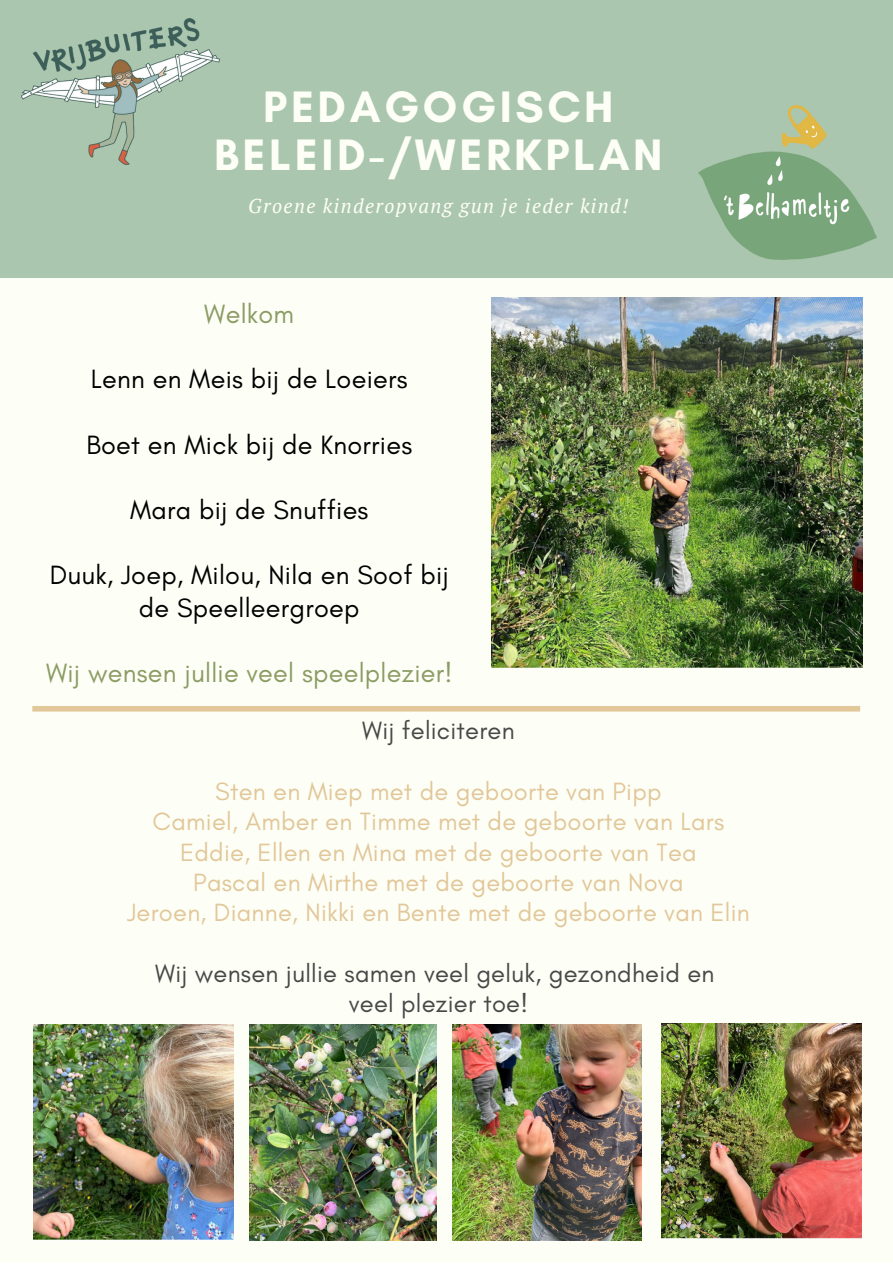
<style>
.page{position:relative;width:893px;height:1264px;background:#fff}
.page>*{position:absolute;margin:0;border:0;box-sizing:border-box;transform-origin:0 0}
.t1{font:700 44.85px/48.3px "Glacial Indifference";letter-spacing:.08em;color:#fdfff6;text-align:center}
.t2{font:27px/32.5px "Glacial Indifference";letter-spacing:.01em;color:#000;text-align:center}
.t3{font:27px "Glacial Indifference";letter-spacing:.01em;color:#8b9c65}
.t4{font:25.5px "Glacial Indifference";letter-spacing:.01em;color:#e2c79a}
.t5{font:25.5px "Glacial Indifference";letter-spacing:.01em;color:#484848}
.t6{font:italic 19.8px "PT Serif";letter-spacing:.07em;color:#fdfff6}
</style>
<div class="page">
<div style="left:0;top:0;width:892px;height:1262px;background:#fdfff6"></div>
<div style="left:0;top:0;width:892px;height:278px;background:#abc6ae"></div>
<img style="left:22px;top:18px;width:198px;height:146px">
<img style="left:698px;top:106px;width:178px;height:154px">
<div style="left:32px;top:706px;width:828px;height:5px;background:#e2c79a"></div>
<img style="left:491px;top:297px;width:371px;height:370px">
<img style="left:34px;top:1024px;width:199px;height:215px">
<img style="left:249px;top:1024px;width:187px;height:215px">
<img style="left:452px;top:1024px;width:189px;height:215px">
<img style="left:661px;top:1023px;width:200px;height:215px">
<p class="t1" style="left:214px;top:82px;width:450px">PEDAGOGISCH<br>BELEID-/WERKPLAN</p>
<p class="t6" style="left:248px;top:192px;width:382px">Groene kinderopvang gun je ieder kind!</p>
<p class="t3" style="left:204px;top:297px;width:91px">Welkom</p>
<p class="t2" style="left:91px;top:363px;width:318px">Lenn en Meis bij de Loeiers</p>
<p class="t2" style="left:86px;top:428px;width:327px">Boet en Mick bij de Knorries</p>
<p class="t2" style="left:130px;top:493px;width:240px">Mara bij de Snuffies</p>
<p class="t2" style="left:50px;top:558px;width:400px">Duuk, Joep, Milou, Nila en Soof bij de Speelleergroep</p>
<p class="t3" style="left:46px;top:656px;width:408px">Wij wensen jullie veel speelplezier!</p>
<p class="t5" style="left:362px;top:715px;width:154px">Wij feliciteren</p>
<p class="t4" style="left:215px;top:775px;width:448px">Sten en Miep met de geboorte van Pipp</p>
<p class="t4" style="left:153px;top:806px;width:573px">Camiel, Amber en Timme met de geboorte van Lars</p>
<p class="t4" style="left:180px;top:836px;width:518px">Eddie, Ellen en Mina met de geboorte van Tea</p>
<p class="t4" style="left:193px;top:866px;width:492px">Pascal en Mirthe met de geboorte van Nova</p>
<p class="t4" style="left:127px;top:897px;width:624px">Jeroen, Dianne, Nikki en Bente met de geboorte van Elin</p>
<p class="t5" style="left:155px;top:957px;width:560px">Wij wensen jullie samen veel geluk, gezondheid en</p>
<p class="t5" style="left:349px;top:988px;width:181px">veel plezier toe!</p>
</div>
